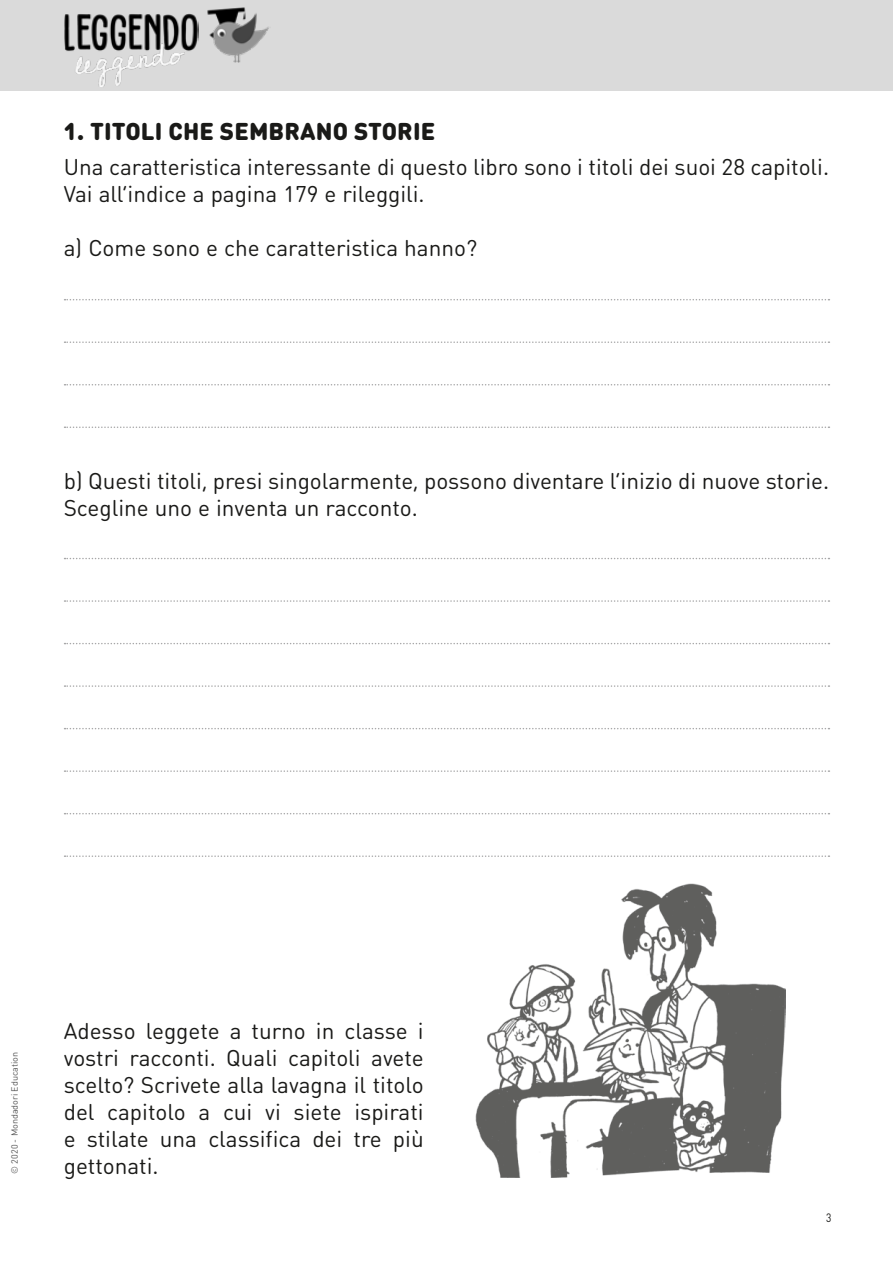
<style>
.page{position:relative;width:893px;height:1263px;background:#fff}
.page>*{position:absolute;margin:0;border:0;box-sizing:border-box;transform-origin:0 0}
.t1{font:900 24px "DIN Round Pro";letter-spacing:.005em;color:#1a1a18}
.t2{font:22.5px/27px "DIN Round Pro";color:#1a1a18}
.t3{font:12px "DIN Round Pro";color:#1a1a18;scale:.85 1}
.t4{font:9px "DIN Round Pro";color:#565656}
</style>
<div class="page">
<img style="left:475px;top:883px;width:311px;height:295px">
<div style="left:0;top:0;width:893px;height:91px;background:#dadada"></div>
<img style="left:207px;top:7px;width:62px;height:56px">
<img style="left:64px;top:13px;width:134px;height:74px">
<svg style="left:65px;top:299px;width:764px;height:1px"></svg>
<svg style="left:65px;top:341px;width:764px;height:2px"></svg>
<svg style="left:65px;top:384px;width:764px;height:1px"></svg>
<svg style="left:65px;top:426px;width:764px;height:2px"></svg>
<svg style="left:65px;top:558px;width:764px;height:1px"></svg>
<svg style="left:65px;top:600px;width:764px;height:2px"></svg>
<svg style="left:65px;top:643px;width:764px;height:1px"></svg>
<svg style="left:65px;top:685px;width:764px;height:2px"></svg>
<svg style="left:65px;top:728px;width:764px;height:1px"></svg>
<svg style="left:65px;top:770px;width:764px;height:2px"></svg>
<svg style="left:65px;top:813px;width:764px;height:1px"></svg>
<svg style="left:65px;top:855px;width:764px;height:2px"></svg>
<p class="t1" style="left:64px;top:113px;width:373px">1. TITOLI CHE SEMBRANO STORIE</p>
<p class="t2" style="left:64px;top:153px;width:767px">Una caratteristica interessante di questo libro sono i titoli dei suoi 28 capitoli.<br>Vai all’indice a pagina 179 e rileggili.</p>
<p class="t2" style="left:64px;top:234px;width:415px">a) Come sono e che caratteristica hanno?</p>
<p class="t2" style="left:64px;top:466px;width:767px">b) Questi titoli, presi singolarmente, possono diventare l’inizio di nuove storie.<br>Scegline uno e inventa un racconto.</p>
<p class="t4" style="left:8px;top:1174px;width:123px;rotate:-90deg">© 2020 - Mondadori Education</p>
<p class="t2" style="left:64px;top:1016px;width:361px;text-align:justify">Adesso leggete a turno in classe i vostri racconti. Quali capitoli avete scelto? Scrivete alla lavagna il titolo del capitolo a cui vi siete ispirati e stilate una classifica dei tre più gettonati.</p>
<p class="t3" style="left:826px;top:1210px;width:8px">3</p>
</div>
